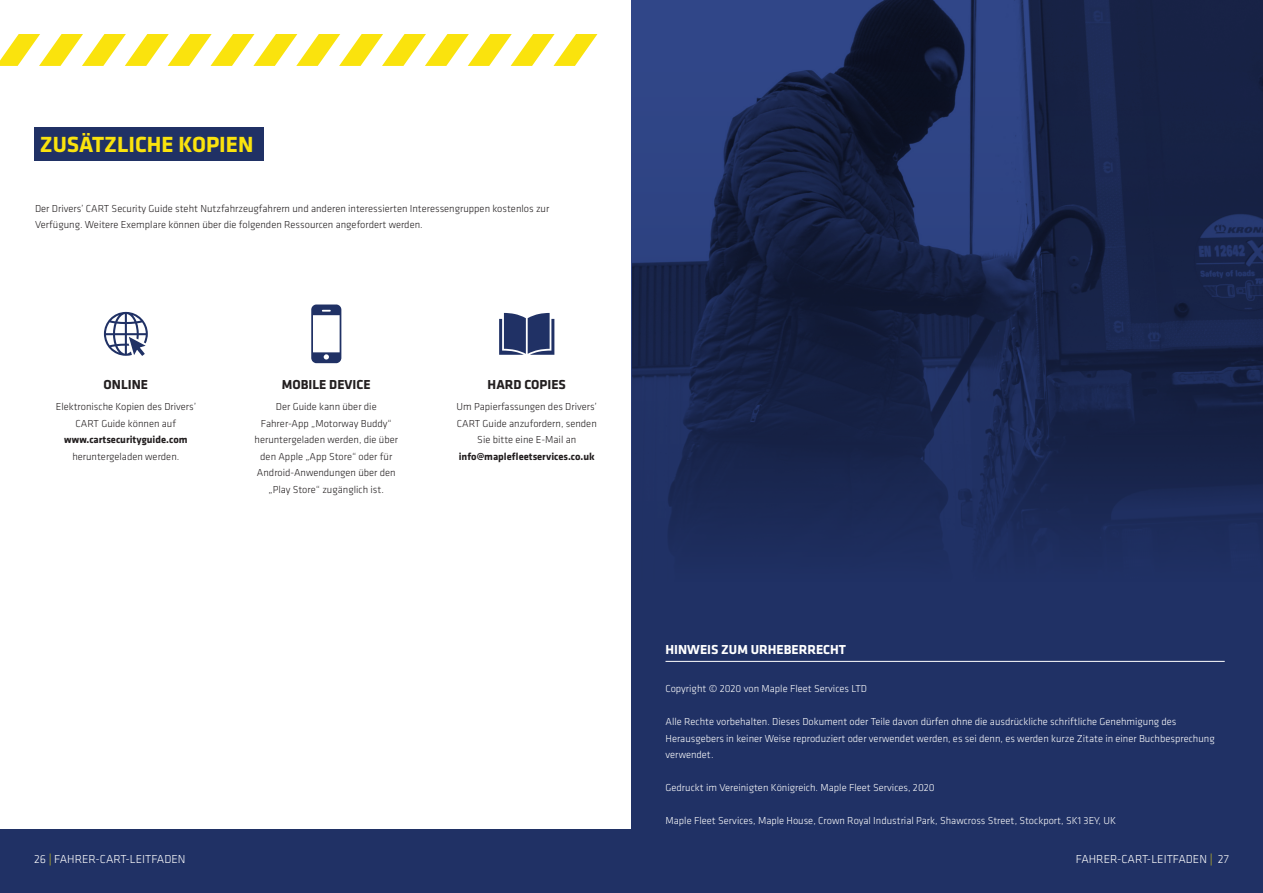
<style>
.page{position:relative;width:1263px;height:893px;background:#fff}
.page>*{position:absolute;margin:0;border:0;box-sizing:border-box;transform-origin:0 0}
.t1{font:700 22.8px "Klavika Basic";color:#fae30d}
.t2{font:700 13.5px "Klavika Basic";color:#231f20}
.t3{font:700 13.5px "Klavika Basic";color:#fff}
.t4{font:300 12px "Klavika Basic";color:#fff}
.t5{font:300 10.5px/16.5px "Klavika Basic";color:#231f20;text-align:center}
.t6{font:300 10.5px/16.5px "Klavika Basic";color:#fff}
.s1{font-weight:700}
.s2{color:#fae30d}
</style>
<div class="page">
<svg style="left:631px;top:0;width:632px;height:829px;background:#1c2b58"></svg>
<svg style="left:0;top:34px;width:597px;height:32px"></svg>
<div style="left:0;top:829px;width:1263px;height:64px;background:#203165"></div>
<div style="left:34px;top:128px;width:230px;height:33px;background:#203165"></div>
<svg style="left:104px;top:312px;width:44px;height:44px"></svg>
<svg style="left:311px;top:304px;width:30px;height:59px"></svg>
<svg style="left:499px;top:313px;width:55px;height:42px;background:#475580"></svg>
<hr style="left:665px;top:661px;width:560px;height:1px;background:#fff">
<p class="t1" style="left:40px;top:128px;width:215px">ZUSÄTZLICHE KOPIEN</p>
<p class="t5" style="left:35px;top:200px;width:516px;text-align:left">Der Drivers’ CART Security Guide steht Nutzfahrzeugfahrern und anderen interessierten Interessengruppen kostenlos zur<br>Verfügung. Weitere Exemplare können über die folgenden Ressourcen angefordert werden.</p>
<p class="t2" style="left:104px;top:375px;width:46px">ONLINE</p>
<p class="t5" style="left:56px;top:398px;width:142px">Elektronische Kopien des Drivers’<br>CART Guide können auf <span class="s1">www.cartsecurityguide.com </span>heruntergeladen werden.</p>
<p class="t2" style="left:282px;top:375px;width:90px">MOBILE DEVICE</p>
<p class="t5" style="left:255px;top:398px;width:145px">Der Guide kann über die<br>Fahrer-App „Motorway Buddy“ heruntergeladen werden, die über den Apple „App Store“ oder für<br>Android-Anwendungen über den „Play Store“ zugänglich ist.</p>
<p class="t2" style="left:488px;top:375px;width:80px">HARD COPIES</p>
<p class="t5" style="left:457px;top:398px;width:142px">Um Papierfassungen des Drivers’<br>CART Guide anzufordern, senden<br>Sie bitte eine E-Mail an <span class="s1">info@maplefleetservices.co.uk</span></p>
<p class="t3" style="left:665px;top:640px;width:182px">HINWEIS ZUM URHEBERRECHT</p>
<p class="t6" style="left:665px;top:680px;width:203px">Copyright © 2020 von Maple Fleet Services LTD</p>
<p class="t6" style="left:665px;top:713px;width:551px">Alle Rechte vorbehalten. Dieses Dokument oder Teile davon dürfen ohne die ausdrückliche schriftliche Genehmigung des<br>Herausgebers in keiner Weise reproduziert oder verwendet werden, es sei denn, es werden kurze Zitate in einer Buchbesprechung verwendet.</p>
<p class="t6" style="left:665px;top:779px;width:271px">Gedruckt im Vereinigten Königreich. Maple Fleet Services, 2020</p>
<p class="t6" style="left:665px;top:812px;width:452px">Maple Fleet Services, Maple House, Crown Royal Industrial Park, Shawcross Street, Stockport, SK1 3EY, UK</p>
<p class="t4" style="left:34px;top:851px;width:153px">26 <span class="s2">|</span> FAHRER-CART-LEITFADEN</p>
<p class="t4" style="left:1076px;top:851px;width:155px">FAHRER-CART-LEITFADEN <span class="s2">|</span> 27</p>
</div>
